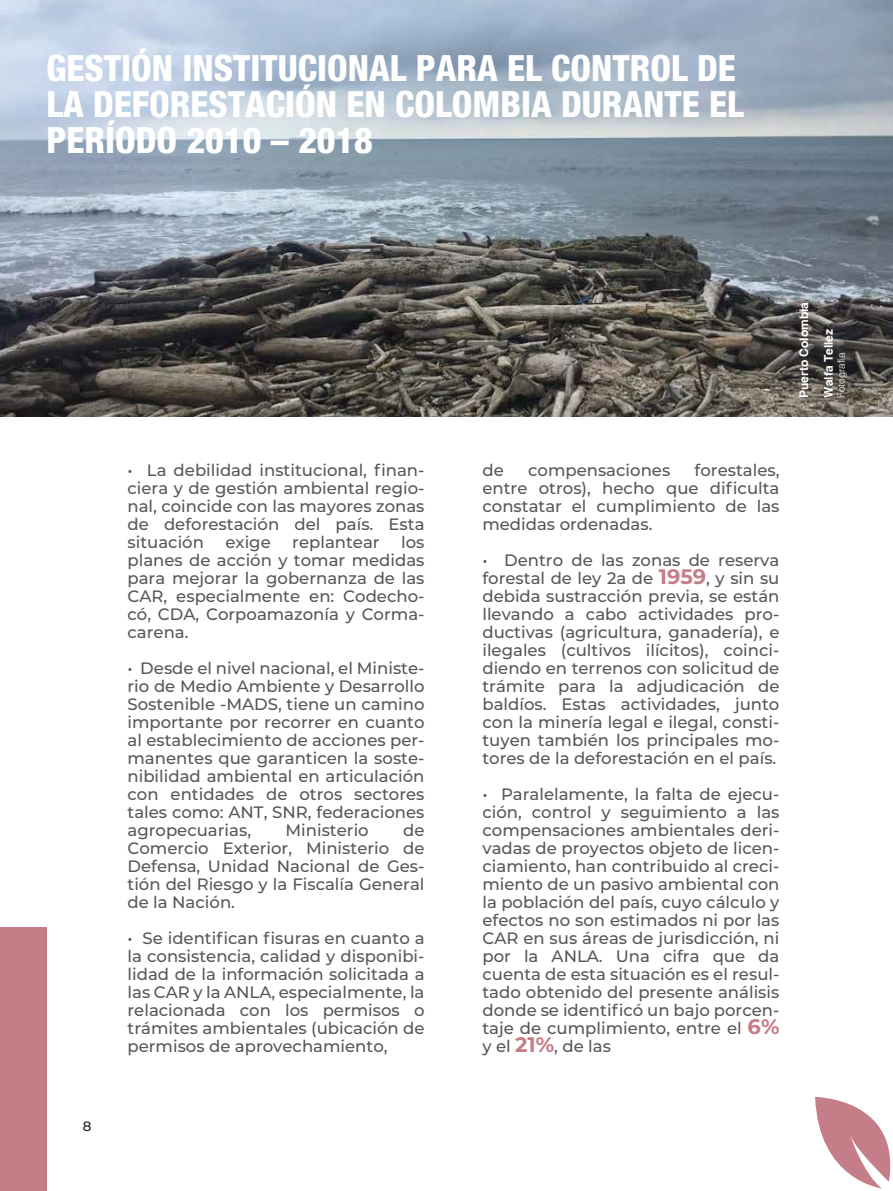
<style>
.page{position:relative;width:893px;height:1191px;background:#fff}
.page>*{position:absolute;margin:0;border:0;box-sizing:border-box;transform-origin:0 0}
.t1{font:800 condensed 36px/36px "Helvetica 87";color:#fff}
.t2{font:500 16.5px/18px "Montserrat";color:#575756;text-align:justify}
.t3{font:500 13.5px "Montserrat";color:#1d1d1b}
.t4{font:700 12px "Helvetica";color:#fff}
.t5{font:300 10.05px "Helv";color:#fff}
.s1{font-weight:700;font-size:21px;color:#c57d88}
</style>
<div class="page">
<div style="left:0;top:927px;width:46px;height:264px;background:#c57d88"></div>
<img style="left:0;top:0;width:893px;height:416px">
<svg style="left:815px;top:1097px;width:76px;height:91px"></svg>
<h1 class="t1" style="left:46px;top:49px;width:699px">GESTIÓN INSTITUCIONAL PARA EL CONTROL DE<br>LA DEFORESTACIÓN EN COLOMBIA DURANTE EL<br>PERÍODO 2010 – 2018</h1>
<p class="t3" style="left:83px;top:1116px;width:10px">8</p>
<p class="t2" style="left:128px;top:460px;width:298px">• La debilidad institucional, finan&shy;ciera y de gestión ambiental regio&shy;nal, coincide con las mayores zonas de deforestación del país. Esta situación</p>
<p class="t2" style="left:225px;top:532px;width:47px">exige</p>
<p class="t2" style="left:292px;top:532px;width:89px">replantear</p>
<p class="t2" style="left:128px;top:532px;width:298px;text-indent:274px">los planes de acción y tomar medidas para mejorar la gobernanza de las CAR, especialmente en: Codecho&shy;có, CDA, Corpoamazonía y Corma&shy;carena.</p>
<p class="t2" style="left:128px;top:658px;width:299px">• Desde el nivel nacional, el Ministe&shy;rio de Medio Ambiente y Desarrollo Sostenible -MADS, tiene un camino importante por recorrer en cuanto al establecimiento de acciones per&shy;manentes que garanticen la soste&shy;nibilidad ambiental en articulación con entidades de otros sectores tales como: ANT, SNR, federaciones agropecuarias,</p>
<p class="t2" style="left:285px;top:820px;width:85px">Ministerio</p>
<p class="t2" style="left:128px;top:820px;width:298px;text-indent:276px">de Comercio Exterior, Ministerio de Defensa, Unidad Nacional de Ges&shy;tión del Riesgo y la Fiscalía General de la Nación.</p>
<p class="t2" style="left:128px;top:928px;width:299px">• Se identifican fisuras en cuanto a la consistencia, calidad y disponibi&shy;lidad de la información solicitada a las CAR y la ANLA, especialmente, la relacionada con los permisos o trámites ambientales (ubicación de permisos de aprovechamiento,</p>
<p class="t4" style="left:796px;top:398px;width:97px;rotate:-90deg">Puerto Colombia</p>
<p class="t4" style="left:821px;top:398px;width:70px;rotate:-90deg">Walfa Tellez</p>
<p class="t5" style="left:835px;top:398px;width:46px;rotate:-90deg">Fotografía</p>
<p class="t2" style="left:482px;top:460px;width:23px">de</p>
<p class="t2" style="left:528px;top:460px;width:144px">compensaciones</p>
<p class="t2" style="left:482px;top:460px;width:298px;text-indent:212px">forestales, entre otros), hecho que dificulta constatar el cumplimiento de las medidas ordenadas.</p>
<p class="t2" style="left:482px;top:550px;width:298px">• Dentro de las zonas de reserva forestal de ley 2a de <span class="s1">1959</span>, y sin su debida sustracción previa, se están llevando a cabo actividades pro&shy;ductivas (agricultura, ganadería), e ilegales (cultivos ilícitos), coinci&shy;diendo en terrenos con solicitud de trámite para la adjudicación de baldíos. Estas actividades, junto con la minería legal e ilegal, consti&shy;tuyen también los principales mo&shy;tores de la deforestación en el país.</p>
<p class="t2" style="left:482px;top:784px;width:299px">• Paralelamente, la falta de ejecu&shy;ción, control y seguimiento a las compensaciones ambientales deri&shy;vadas de proyectos objeto de licen&shy;ciamiento, han contribuido al creci&shy;miento de un pasivo ambiental con la población del país, cuyo cálculo y efectos no son estimados ni por las CAR en sus áreas de jurisdicción, ni por la ANLA. Una cifra que da cuenta de esta situación es el resul&shy;tado obtenido del presente análisis donde se identificó un bajo porcen&shy;taje de cumplimiento, entre el <span class="s1">6% </span>y el <span class="s1">21%</span>, de las</p>
</div>
